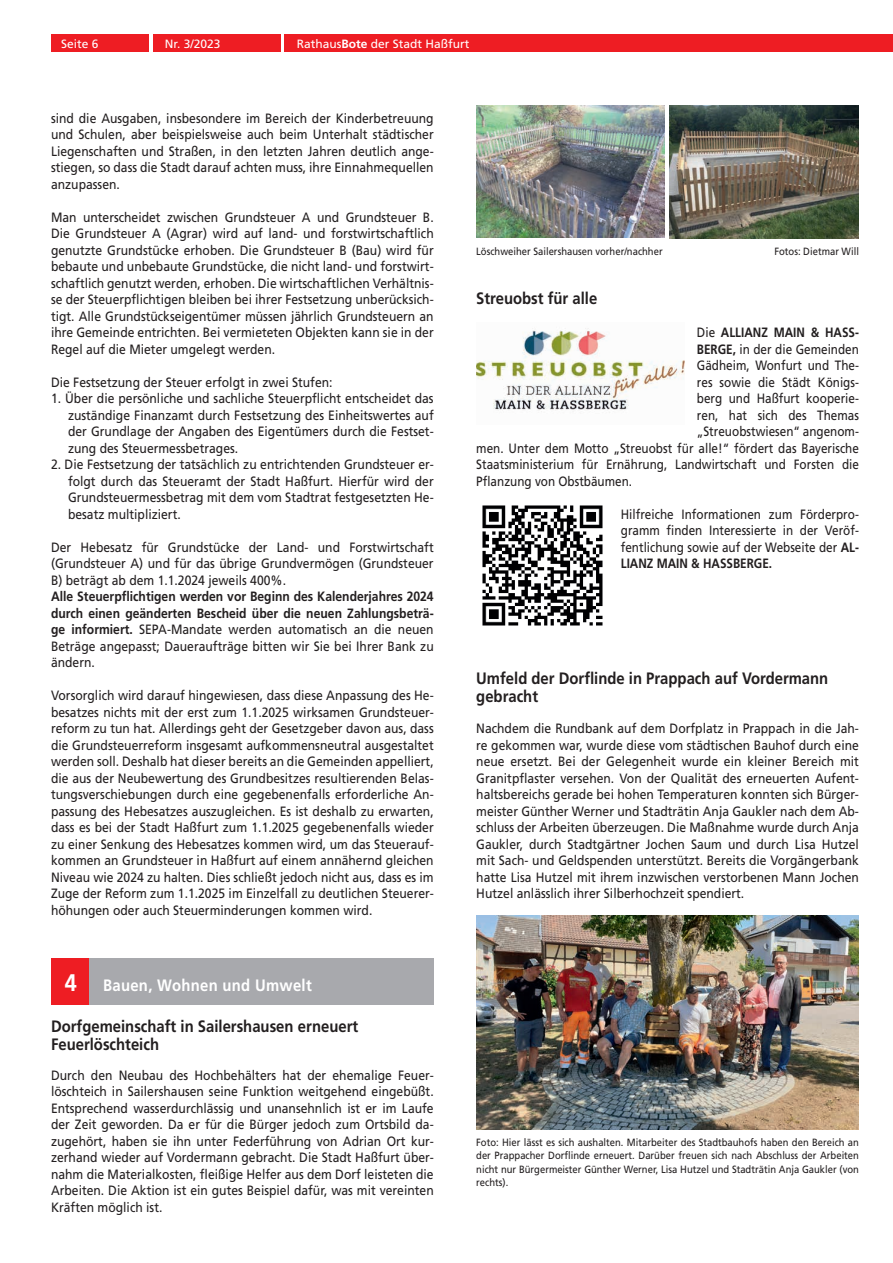
<style>
.page{position:relative;width:893px;height:1263px;background:#fff}
.page>*{position:absolute;margin:0;border:0;box-sizing:border-box;transform-origin:0 0}
.t1{font:700 16.5px/18px "Frutiger";color:#231f20;scale:.9 1}
.t2{font:700 16.5px "Frutiger";letter-spacing:.02em;color:#fff;scale:.9 1}
.t3{font:13.5px/16.5px "Frutiger";color:#231f20;text-align:justify;scale:.9 1}
.t4{font:13.5px/16.5px "Frutiger";color:#231f20;text-align:justify;scale:.87 1}
.t5{font:700 13.5px/16.5px "Frutiger";color:#231f20;text-align:justify;scale:.9 1}
.t6{font:700 13.5px "Frutiger";color:#231f20;scale:.87 1}
.t7{font:12px "Frutiger";color:#fff}
.t8{font:10.5px/13.5px "Frutiger";color:#231f20;text-align:justify;scale:.9 1}
.s1{font-weight:700}
.s2{font-weight:400}
.s3{font-size:24px}
</style>
<div class="page">
<div style="left:51px;top:34px;width:98px;height:17px;background:#ee1d23"></div>
<div style="left:153px;top:34px;width:128px;height:17px;background:#ee1d23"></div>
<div style="left:285px;top:34px;width:608px;height:17px;background:#ee1d23"></div>
<img style="left:476px;top:106px;width:189px;height:131px">
<img style="left:670px;top:106px;width:189px;height:132px">
<img style="left:476px;top:328px;width:208px;height:85px">
<img style="left:482px;top:505px;width:121px;height:121px">
<img style="left:476px;top:915px;width:383px;height:214px">
<div style="left:51px;top:958px;width:38px;height:47px;background:#ee1d23"></div>
<div style="left:89px;top:958px;width:345px;height:47px;background:#a8a9ad"></div>
<p class="t7" style="left:61px;top:37px;width:39px">Seite 6</p>
<p class="t7" style="left:165px;top:37px;width:57px">Nr. 3/2023</p>
<p class="t7" style="left:297px;top:37px;width:174px">Rathaus<span class="s1">Bote</span> der Stadt Haßfurt</p>
<p class="t3" style="left:51px;top:110px;width:427px">sind die Ausgaben, insbesondere im Bereich der Kinderbetreuung und Schulen, aber beispielsweise auch beim Unterhalt städtischer Liegenschaften und Straßen, in den letzten Jahren deutlich ange&shy;stiegen, so dass die Stadt darauf achten muss, ihre Einnahmequellen anzupassen.</p>
<p class="t3" style="left:51px;top:209px;width:427px">Man unterscheidet zwischen Grundsteuer A und Grundsteuer B.<br>Die Grundsteuer A (Agrar) wird auf land- und forstwirtschaftlich genutzte Grundstücke erhoben. Die Grundsteuer B (Bau) wird für bebaute und unbebaute Grundstücke, die nicht land- und forstwirt&shy;schaftlich genutzt werden, erhoben. Die wirtschaftlichen Verhältnis&shy;se der Steuerpflichtigen bleiben bei ihrer Festsetzung unberücksich&shy;tigt. Alle Grundstückseigentümer müssen jährlich Grundsteuern an ihre Gemeinde entrichten. Bei vermieteten Objekten kann sie in der Regel auf die Mieter umgelegt werden.</p>
<p class="t3" style="left:51px;top:374px;width:314px">Die Festsetzung der Steuer erfolgt in zwei Stufen:</p>
<p class="t3" style="left:68px;top:390px;width:408px;text-indent:-17px">1. Über die persönliche und sachliche Steuerpflicht entscheidet das zuständige Finanzamt durch Festsetzung des Einheitswertes auf der Grundlage der Angaben des Eigentümers durch die Festset&shy;zung des Steuermessbetrages.</p>
<p class="t3" style="left:68px;top:456px;width:408px;text-indent:-17px">2. Die Festsetzung der tatsächlich zu entrichtenden Grundsteuer er&shy;folgt durch das Steueramt der Stadt Haßfurt. Hierfür wird der Grundsteuermessbetrag mit dem vom Stadtrat festgesetzten He&shy;besatz multipliziert.</p>
<p class="t3" style="left:51px;top:539px;width:427px">Der Hebesatz für Grundstücke der Land- und Forstwirtschaft (Grundsteuer A) und für das übrige Grundvermögen (Grundsteuer B) beträgt ab dem 1.1.2024 jeweils 400%.</p>
<p class="t5" style="left:51px;top:588px;width:427px">Alle Steuerpflichtigen werden vor Beginn des Kalenderjahres 2024 durch einen geänderten Bescheid über die neuen Zahlungsbeträ&shy;ge informiert. <span class="s2">SEPA-Mandate werden automatisch an die neuen Beträge angepasst; Daueraufträge bitten wir Sie bei Ihrer Bank zu ändern.</span></p>
<p class="t3" style="left:51px;top:687px;width:427px">Vorsorglich wird darauf hingewiesen, dass diese Anpassung des He&shy;besatzes nichts mit der erst zum 1.1.2025 wirksamen Grundsteuer&shy;reform zu tun hat. Allerdings geht der Gesetzgeber davon aus, dass die Grundsteuerreform insgesamt aufkommensneutral ausgestaltet werden soll. Deshalb hat dieser bereits an die Gemeinden appelliert, die aus der Neubewertung des Grundbesitzes resultierenden Belas&shy;tungsverschiebungen durch eine gegebenenfalls erforderliche An&shy;passung des Hebesatzes auszugleichen. Es ist deshalb zu erwarten, dass es bei der Stadt Haßfurt zum 1.1.2025 gegebenenfalls wieder zu einer Senkung des Hebesatzes kommen wird, um das Steuerauf&shy;kommen an Grundsteuer in Haßfurt auf einem annähernd gleichen Niveau wie 2024 zu halten. Dies schließt jedoch nicht aus, dass es im Zuge der Reform zum 1.1.2025 im Einzelfall zu deutlichen Steuerer&shy;höhungen oder auch Steuerminderungen kommen wird.</p>
<p class="t2" style="left:65px;top:975px;width:276px"><span class="s3">4</span> Bauen, Wohnen und Umwelt</p>
<p class="t1" style="left:51px;top:1017px;width:343px">Dorfgemeinschaft in Sailershausen erneuert<br>Feuerlöschteich</p>
<p class="t3" style="left:51px;top:1067px;width:427px">Durch den Neubau des Hochbehälters hat der ehemalige Feuer&shy;löschteich in Sailershausen seine Funktion weitgehend eingebüßt.<br>Entsprechend wasserdurchlässig und unansehnlich ist er im Laufe der Zeit geworden. Da er für die Bürger jedoch zum Ortsbild da&shy;zugehört, haben sie ihn unter Federführung von Adrian Ort kur&shy;zerhand wieder auf Vordermann gebracht. Die Stadt Haßfurt über&shy;nahm die Materialkosten, fleißige Helfer aus dem Dorf leisteten die Arbeiten. Die Aktion ist ein gutes Beispiel dafür, was mit vereinten Kräften möglich ist.</p>
<p class="t8" style="left:476px;top:244px;width:209px">Löschweiher Sailershausen vorher/nachher</p>
<p class="t8" style="left:774px;top:244px;width:95px">Fotos: Dietmar Will</p>
<p class="t1" style="left:476px;top:289px;width:136px">Streuobst für alle</p>
<p class="t6" style="left:697px;top:325px;width:188px"><span class="s2">Die</span> ALLIANZ MAIN &amp; HASS-</p>
<p class="t4" style="left:697px;top:341px;width:188px"><span class="s1">BERGE,</span> in der die Gemeinden</p>
<p class="t4" style="left:697px;top:357px;width:188px">Gädheim, Wonfurt und The-</p>
<p class="t4" style="left:697px;top:374px;width:188px">res sowie die Städt Königs-</p>
<p class="t4" style="left:697px;top:390px;width:188px">berg und Haßfurt kooperie-</p>
<p class="t4" style="left:697px;top:407px;width:188px">ren, hat sich des Themas</p>
<p class="t4" style="left:697px;top:423px;width:188px">„Streuobstwiesen“ angenom-</p>
<p class="t4" style="left:476px;top:440px;width:441px">men. Unter dem Motto „Streuobst für alle!“ fördert das Bayerische</p>
<p class="t4" style="left:476px;top:456px;width:441px">Staatsministerium für Ernährung, Landwirtschaft und Forsten die</p>
<p class="t4" style="left:476px;top:473px;width:181px">Pflanzung von Obstbäumen.</p>
<p class="t4" style="left:621px;top:506px;width:275px">Hilfreiche Informationen zum Förderpro&shy;gramm finden Interessierte in der Veröf&shy;fentlichung sowie auf der Webseite der <span class="s1">AL-LIANZ MAIN &amp; HASSBERGE.</span></p>
<p class="t1" style="left:476px;top:669px;width:393px">Umfeld der Dorflinde in Prappach auf Vordermann gebracht</p>
<p class="t3" style="left:476px;top:720px;width:427px">Nachdem die Rundbank auf dem Dorfplatz in Prappach in die Jah&shy;re gekommen war, wurde diese vom städtischen Bauhof durch eine neue ersetzt. Bei der Gelegenheit wurde ein kleiner Bereich mit Granitpflaster versehen. Von der Qualität des erneuerten Aufent&shy;haltsbereichs gerade bei hohen Temperaturen konnten sich Bürger&shy;meister Günther Werner und Stadträtin Anja Gaukler nach dem Ab&shy;schluss der Arbeiten überzeugen. Die Maßnahme wurde durch Anja Gaukler, durch Stadtgärtner Jochen Saum und durch Lisa Hutzel mit Sach- und Geldspenden unterstützt. Bereits die Vorgängerbank hatte Lisa Hutzel mit ihrem inzwischen verstorbenen Mann Jochen Hutzel anlässlich ihrer Silberhochzeit spendiert.</p>
<p class="t8" style="left:476px;top:1135px;width:427px">Foto: Hier lässt es sich aushalten. Mitarbeiter des Stadtbauhofs haben den Bereich an der Prappacher Dorflinde erneuert. Darüber freuen sich nach Abschluss der Arbeiten nicht nur Bürgermeister Günther Werner, Lisa Hutzel und Stadträtin Anja Gaukler (von rechts).</p>
</div>
